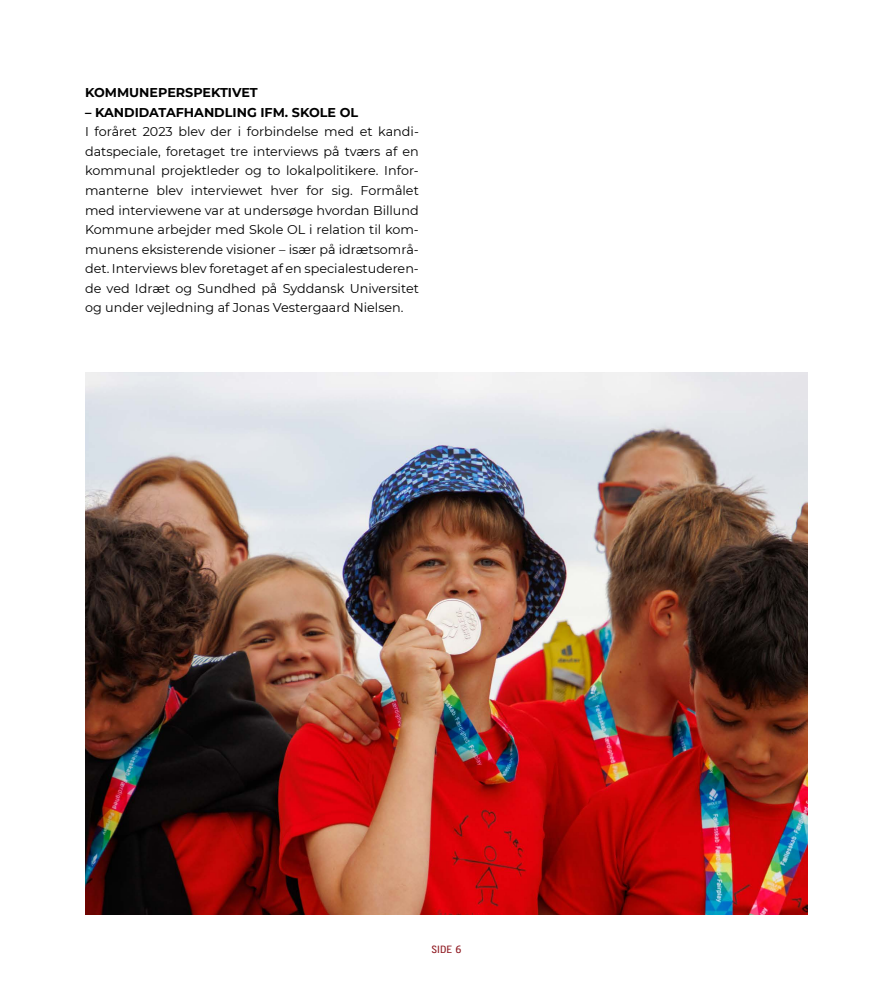
<style>
.page{position:relative;width:893px;height:1000px;background:#fff}
.page>*{position:absolute;margin:0;border:0;box-sizing:border-box;transform-origin:0 0}
.t1{font:12.75px/19.5px "Montserrat";color:#000;text-align:justify}
.t2{font:700 12.75px "Montserrat";color:#000}
.t3{font:10.5px "Access";color:#8e1820}
</style>
<div class="page">
<img style="left:85px;top:372px;width:723px;height:542px">
<p class="t2" style="left:85px;top:84px;width:174px">KOMMUNEPERSPEKTIVET</p>
<p class="t2" style="left:85px;top:103px;width:275px">– KANDIDATAFHANDLING IFM. SKOLE OL</p>
<p class="t1" style="left:85px;top:122px;width:335px">I foråret 2023 blev der i forbindelse med et kandi&shy;datspeciale, foretaget tre interviews på tværs af en kommunal projektleder og to lokalpolitikere. Infor&shy;manterne blev interviewet hver for sig. Formålet med interviewene var at undersøge hvordan Billund Kommune arbejder med Skole OL i relation til kom&shy;munens eksisterende visioner – især på idrætsområ&shy;det. Interviews blev foretaget af en specialestuderen&shy;de ved Idræt og Sundhed på Syddansk Universitet og under vejledning af Jonas Vestergaard Nielsen.</p>
<p class="t3" style="left:431px;top:943px;width:31px">SIDE 6</p>
</div>
